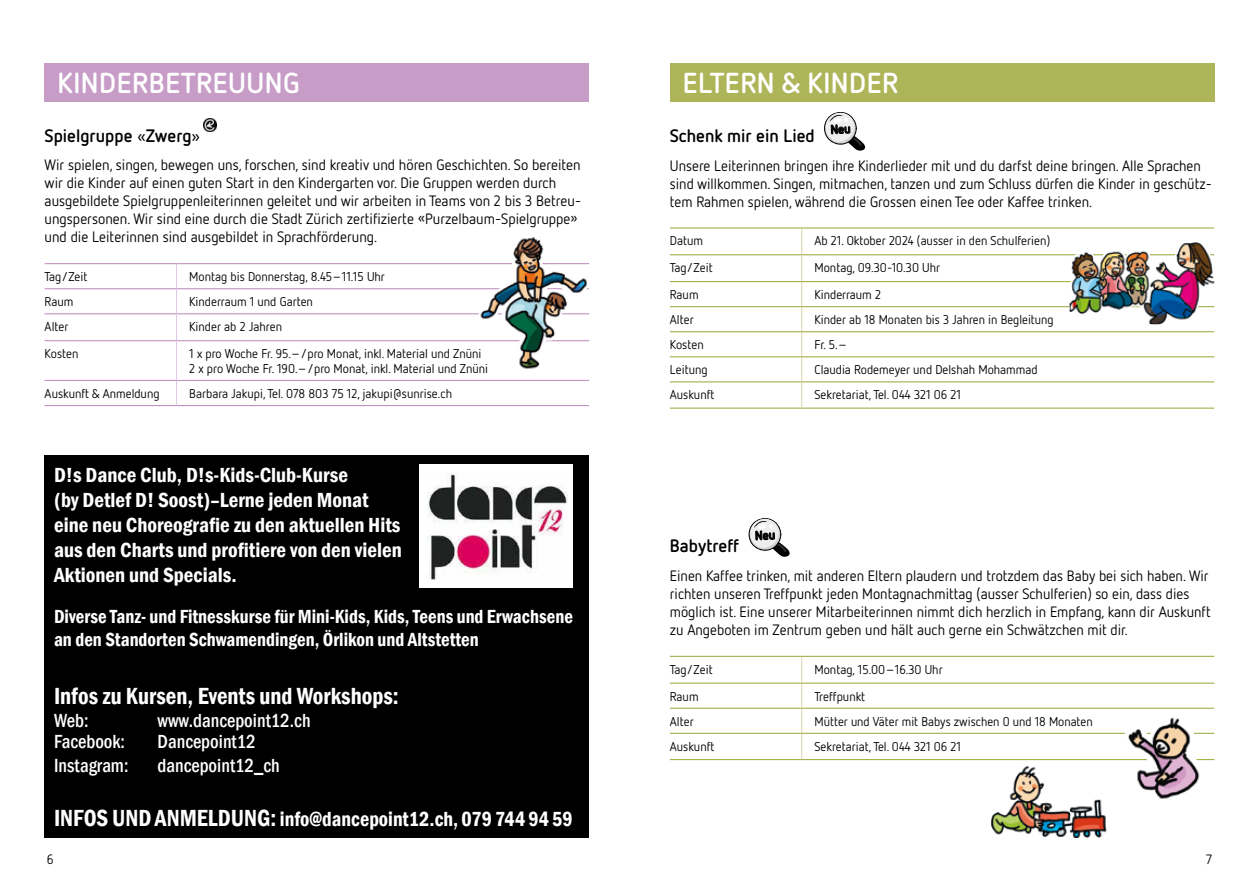
<style>
.page{position:relative;width:1259px;height:893px;background:#fff}
.page>*{position:absolute;margin:0;border:0;box-sizing:border-box;transform-origin:0 0}
.t1{font:700 28.8px "Netto OT";letter-spacing:.02em;color:#fff}
.t2{font:600 condensed 24px "Franklin Gothic";color:#fff;scale:.96 1}
.t3{font:600 condensed 21px/25.2px "Franklin Gothic";color:#fff}
.t4{font:600 condensed 21px "Franklin Gothic";color:#fff;scale:.96 1}
.t5{font:600 condensed 19.5px/23.4px "Franklin Gothic";color:#fff;scale:.96 1}
.t6{font:500 condensed 19.5px "Franklin Gothic";color:#fff;scale:.96 1}
.t7{font:700 18px "Netto OT";color:#000}
.t8{font:700 18px "Netto OT";color:#010202}
.t9{font:15px/18px "Netto OT";color:#000}
.t10{font:13.5px "Netto OT";color:#000}
.t11{font:12.75px/15px "Netto OT";color:#000}
.s1{font-weight:400}
.s2{font-size:24px}
</style>
<div class="page">
<div style="left:45px;top:64px;width:544px;height:38px;background:#c79cc7"></div>
<svg style="left:204px;top:118px;width:12px;height:13px"></svg>
<hr style="left:45px;top:263px;width:131px;height:1px;background:#c294c3">
<hr style="left:176px;top:263px;width:413px;height:1px;background:#c294c3">
<hr style="left:45px;top:288px;width:131px;height:1px;background:#c294c3">
<hr style="left:45px;top:313px;width:131px;height:1px;background:#c294c3">
<hr style="left:45px;top:340px;width:131px;height:1px;background:#c294c3">
<svg style="left:176px;top:264px;width:1px;height:76px"></svg>
<hr style="left:176px;top:341px;width:1px;height:39px;background:#dfcae4">
<hr style="left:176px;top:288px;width:413px;height:1px;background:#c294c3">
<hr style="left:176px;top:313px;width:413px;height:1px;background:#c294c3">
<hr style="left:176px;top:340px;width:413px;height:1px;background:#c294c3">
<hr style="left:45px;top:380px;width:131px;height:1px;background:#c294c3">
<hr style="left:45px;top:405px;width:131px;height:1px;background:#c294c3">
<svg style="left:176px;top:381px;width:1px;height:24px"></svg>
<hr style="left:176px;top:380px;width:413px;height:1px;background:#c294c3">
<hr style="left:176px;top:405px;width:413px;height:1px;background:#c294c3">
<img style="left:478px;top:237px;width:111px;height:132px">
<div style="left:670px;top:64px;width:544px;height:38px;background:#aeb458"></div>
<hr style="left:670px;top:656px;width:131px;height:1px;background:#a7ae4a">
<hr style="left:670px;top:683px;width:131px;height:1px;background:#a7ae4a">
<hr style="left:670px;top:708px;width:131px;height:1px;background:#a7ae4a">
<hr style="left:801px;top:656px;width:413px;height:1px;background:#a7ae4a">
<hr style="left:801px;top:683px;width:413px;height:1px;background:#a7ae4a">
<hr style="left:801px;top:708px;width:413px;height:1px;background:#a7ae4a">
<hr style="left:670px;top:733px;width:131px;height:1px;background:#a7ae4a">
<hr style="left:670px;top:759px;width:131px;height:1px;background:#a7ae4a">
<svg style="left:801px;top:657px;width:1px;height:102px"></svg>
<hr style="left:801px;top:733px;width:413px;height:1px;background:#a7ae4a">
<hr style="left:801px;top:759px;width:413px;height:1px;background:#a7ae4a">
<img style="left:1123px;top:717px;width:79px;height:82px">
<img style="left:991px;top:766px;width:116px;height:72px">
<div style="left:1076px;top:761px;width:42px;height:20px;background:#fff"></div>
<div style="left:45px;top:455px;width:544px;height:383px;background:#000"></div>
<div style="left:420px;top:465px;width:153px;height:123px;background:#fff"></div>
<img style="left:427px;top:474px;width:141px;height:106px">
<hr style="left:670px;top:227px;width:131px;height:2px;background:#a7ae4a">
<hr style="left:670px;top:254px;width:131px;height:1px;background:#a7ae4a">
<hr style="left:670px;top:281px;width:131px;height:1px;background:#a7ae4a">
<hr style="left:670px;top:306px;width:131px;height:1px;background:#a7ae4a">
<hr style="left:801px;top:227px;width:413px;height:2px;background:#a7ae4a">
<hr style="left:801px;top:254px;width:413px;height:1px;background:#a7ae4a">
<hr style="left:801px;top:281px;width:413px;height:1px;background:#a7ae4a">
<hr style="left:801px;top:306px;width:413px;height:1px;background:#a7ae4a">
<hr style="left:670px;top:331px;width:131px;height:1px;background:#a7ae4a">
<hr style="left:670px;top:356px;width:131px;height:1px;background:#a7ae4a">
<hr style="left:670px;top:381px;width:131px;height:1px;background:#a7ae4a">
<hr style="left:670px;top:408px;width:131px;height:1px;background:#a7ae4a">
<svg style="left:801px;top:229px;width:1px;height:179px"></svg>
<hr style="left:801px;top:331px;width:413px;height:1px;background:#a7ae4a">
<hr style="left:801px;top:356px;width:413px;height:1px;background:#a7ae4a">
<hr style="left:801px;top:381px;width:413px;height:1px;background:#a7ae4a">
<hr style="left:801px;top:408px;width:413px;height:1px;background:#a7ae4a">
<img style="left:1069px;top:242px;width:139px;height:82px">
<svg style="left:824px;top:112px;width:41px;height:39px"></svg>
<svg style="left:748px;top:518px;width:42px;height:39px"></svg>
<h1 class="t1" style="left:58px;top:65px;width:244px">KINDERBETREUUNG</h1>
<p class="t8" style="left:45px;top:124px;width:157px">Spielgruppe <span class="s1">«</span>Zwerg<span class="s1">»</span></p>
<p class="t9" style="left:45px;top:156px;width:538px">Wir spielen, singen, bewegen uns, forschen, sind kreativ und hören Geschichten. So bereiten wir die Kinder auf einen guten Start in den Kindergarten vor. Die Gruppen werden durch ausgebildete Spielgruppenleiterinnen geleitet und wir arbeiten in Teams von 2 bis 3 Betreu&shy;ungspersonen. Wir sind eine durch die Stadt Zürich zertifizierte «Purzelbaum-Spielgruppe» und die Leiterinnen sind ausgebildet in Sprachförderung.</p>
<p class="t11" style="left:45px;top:269px;width:44px">Tag/Zeit</p>
<p class="t11" style="left:189px;top:269px;width:197px">Montag bis Donnerstag, 8.45–11.15 Uhr</p>
<p class="t11" style="left:45px;top:294px;width:30px">Raum</p>
<p class="t11" style="left:189px;top:294px;width:125px">Kinderraum 1 und Garten</p>
<p class="t11" style="left:45px;top:319px;width:25px">Alter</p>
<p class="t11" style="left:189px;top:319px;width:94px">Kinder ab 2 Jahren</p>
<p class="t11" style="left:45px;top:346px;width:35px">Kosten</p>
<p class="t11" style="left:189px;top:346px;width:300px">1 x pro Woche Fr. 95.–/pro Monat, inkl. Material und Znüni<br>2 x pro Woche Fr. 190.–/pro Monat, inkl. Material und Znüni</p>
<p class="t11" style="left:45px;top:386px;width:116px">Auskunft &amp; Anmeldung</p>
<p class="t11" style="left:189px;top:386px;width:264px">Barbara Jakupi, Tel. 078 803 75 12, jakupi@sunrise.ch</p>
<h3 class="t3" style="left:54px;top:462px;width:349px">D!s Dance Club, D!s-Kids-Club-Kurse<br>(by Detlef D! Soost)–Lerne jeden Monat eine neu Choreografie zu den aktuellen Hits aus den Charts und profitiere von den vielen Aktionen und Specials.</h3>
<h3 class="t5" style="left:54px;top:604px;width:542px">Diverse Tanz- und Fitnesskurse für Mini-Kids, Kids, Teens und Erwachsene an den Standorten Schwamendingen, Örlikon und Altstetten</h3>
<h2 class="t2" style="left:54px;top:680px;width:360px">Infos zu Kursen, Events und Workshops:</h2>
<h3 class="t6" style="left:54px;top:708px;width:37px">Web:</h3>
<h3 class="t6" style="left:158px;top:708px;width:161px">www.dancepoint12.ch</h3>
<h3 class="t6" style="left:54px;top:729px;width:75px">Facebook:</h3>
<h3 class="t6" style="left:158px;top:729px;width:104px">Dancepoint12</h3>
<h3 class="t6" style="left:54px;top:752px;width:79px">Instagram:</h3>
<h3 class="t6" style="left:158px;top:752px;width:129px">dancepoint12_ch</h3>
<h3 class="t4" style="left:54px;top:805px;width:542px"><span class="s2">INFOS UND ANMELDUNG:</span> info@dancepoint12.ch, 079 744 94 59</h3>
<h1 class="t1" style="left:683px;top:65px;width:217px">ELTERN &amp; KINDER</h1>
<p class="t7" style="left:670px;top:124px;width:146px">Schenk mir ein Lied</p>
<p class="t9" style="left:670px;top:156px;width:543px">Unsere Leiterinnen bringen ihre Kinderlieder mit und du darfst deine bringen. Alle Sprachen sind willkommen. Singen, mitmachen, tanzen und zum Schluss dürfen die Kinder in geschütz&shy;tem Rahmen spielen, während die Grossen einen Tee oder Kaffee trinken.</p>
<p class="t11" style="left:670px;top:233px;width:35px">Datum</p>
<p class="t11" style="left:814px;top:233px;width:237px">Ab 21. Oktober 2024 (ausser in den Schulferien)</p>
<p class="t11" style="left:670px;top:260px;width:44px">Tag/Zeit</p>
<p class="t11" style="left:814px;top:260px;width:127px">Montag, 09.30-10.30 Uhr</p>
<p class="t11" style="left:670px;top:287px;width:30px">Raum</p>
<p class="t11" style="left:814px;top:287px;width:68px">Kinderraum 2</p>
<p class="t11" style="left:670px;top:312px;width:25px">Alter</p>
<p class="t11" style="left:814px;top:312px;width:241px">Kinder ab 18 Monaten bis 3 Jahren in Begleitung</p>
<p class="t11" style="left:670px;top:337px;width:35px">Kosten</p>
<p class="t11" style="left:814px;top:337px;width:34px">Fr. 5.–</p>
<p class="t11" style="left:670px;top:362px;width:39px">Leitung</p>
<p class="t11" style="left:814px;top:362px;width:224px">Claudia Rodemeyer und Delshah Mohammad</p>
<p class="t11" style="left:670px;top:387px;width:46px">Auskunft</p>
<p class="t11" style="left:814px;top:387px;width:148px">Sekretariat, Tel. 044 321 06 21</p>
<p class="t7" style="left:670px;top:535px;width:71px">Babytreff</p>
<p class="t9" style="left:670px;top:566px;width:542px">Einen Kaffee trinken, mit anderen Eltern plaudern und trotzdem das Baby bei sich haben. Wir richten unseren Treffpunkt jeden Montagnachmittag (ausser Schulferien) so ein, dass dies möglich ist. Eine unserer Mitarbeiterinnen nimmt dich herzlich in Empfang, kann dir Auskunft zu Angeboten im Zentrum geben und hält auch gerne ein Schwätzchen mit dir.</p>
<p class="t11" style="left:670px;top:661px;width:44px">Tag/Zeit</p>
<p class="t11" style="left:814px;top:661px;width:130px">Montag, 15.00–16.30 Uhr</p>
<p class="t11" style="left:670px;top:688px;width:30px">Raum</p>
<p class="t11" style="left:814px;top:688px;width:52px">Treffpunkt</p>
<p class="t11" style="left:670px;top:713px;width:25px">Alter</p>
<p class="t11" style="left:814px;top:713px;width:280px">Mütter und Väter mit Babys zwischen 0 und 18 Monaten</p>
<p class="t11" style="left:670px;top:738px;width:46px">Auskunft</p>
<p class="t11" style="left:814px;top:738px;width:148px">Sekretariat, Tel. 044 321 06 21</p>
<p class="t10" style="left:47px;top:851px;width:8px">6</p>
<p class="t10" style="left:1206px;top:851px;width:7px">7</p>
</div>
